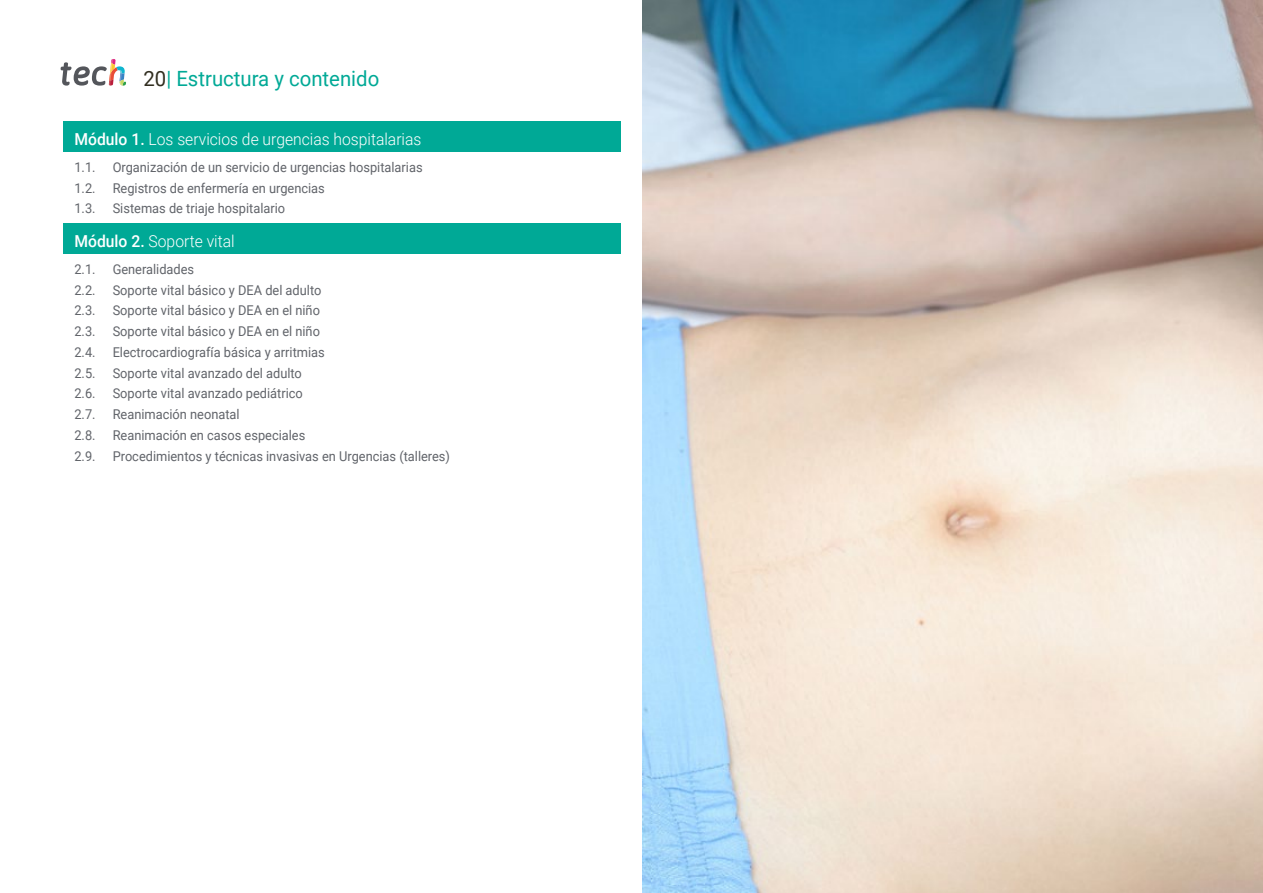
<style>
.page{position:relative;width:1263px;height:893px;background:#fff}
.page>*{position:absolute;margin:0;border:0;box-sizing:border-box;transform-origin:0 0}
.t1{font:21px "Roboto";color:#00a996}
.t2{font:300 16.5px "Roboto";color:#fff;scale:.95 1}
.t3{font:13.5px "Roboto";color:#61646a;scale:.95 1}
.s1{color:#312e20}
.s2{font-weight:500}
</style>
<div class="page">
<div style="left:63px;top:121px;width:558px;height:30px;background:#00a996"></div>
<div style="left:63px;top:223px;width:558px;height:30px;background:#00a996"></div>
<img style="left:642px;top:0;width:621px;height:893px">
<svg style="left:61px;top:59px;width:65px;height:27px"></svg>
<h1 class="t1" style="left:144px;top:64px;width:237px"><span class="s1">20</span>| Estructura y contenido</h1>
<p class="t2" style="left:74px;top:127px;width:367px"><span class="s2">Módulo 1.</span> Los servicios de urgencias hospitalarias</p>
<p class="t3" style="left:74px;top:158px;width:24px">1.1.</p>
<p class="t3" style="left:113px;top:158px;width:328px">Organización de un servicio de urgencias hospitalarias</p>
<p class="t3" style="left:74px;top:178px;width:24px">1.2.</p>
<p class="t3" style="left:113px;top:178px;width:225px">Registros de enfermería en urgencias</p>
<p class="t3" style="left:74px;top:199px;width:24px">1.3.</p>
<p class="t3" style="left:113px;top:199px;width:183px">Sistemas de triaje hospitalario</p>
<p class="t2" style="left:74px;top:229px;width:170px"><span class="s2">Módulo 2.</span> Soporte vital</p>
<p class="t3" style="left:74px;top:259px;width:24px">2.1.</p>
<p class="t3" style="left:113px;top:259px;width:87px">Generalidades</p>
<p class="t3" style="left:74px;top:280px;width:24px">2.2.</p>
<p class="t3" style="left:113px;top:280px;width:221px">Soporte vital básico y DEA del adulto</p>
<p class="t3" style="left:74px;top:301px;width:24px">2.3.</p>
<p class="t3" style="left:113px;top:301px;width:220px">Soporte vital básico y DEA en el niño</p>
<p class="t3" style="left:74px;top:322px;width:24px">2.3.</p>
<p class="t3" style="left:113px;top:322px;width:220px">Soporte vital básico y DEA en el niño</p>
<p class="t3" style="left:74px;top:342px;width:24px">2.4.</p>
<p class="t3" style="left:113px;top:342px;width:225px">Electrocardiografía básica y arritmias</p>
<p class="t3" style="left:74px;top:363px;width:24px">2.5.</p>
<p class="t3" style="left:113px;top:363px;width:201px">Soporte vital avanzado del adulto</p>
<p class="t3" style="left:74px;top:384px;width:24px">2.6.</p>
<p class="t3" style="left:113px;top:384px;width:202px">Soporte vital avanzado pediátrico</p>
<p class="t3" style="left:74px;top:405px;width:24px">2.7.</p>
<p class="t3" style="left:113px;top:405px;width:135px">Reanimación neonatal</p>
<p class="t3" style="left:74px;top:425px;width:24px">2.8.</p>
<p class="t3" style="left:113px;top:425px;width:204px">Reanimación en casos especiales</p>
<p class="t3" style="left:74px;top:446px;width:24px">2.9.</p>
<p class="t3" style="left:113px;top:446px;width:357px">Procedimientos y técnicas invasivas en Urgencias (talleres)</p>
</div>
